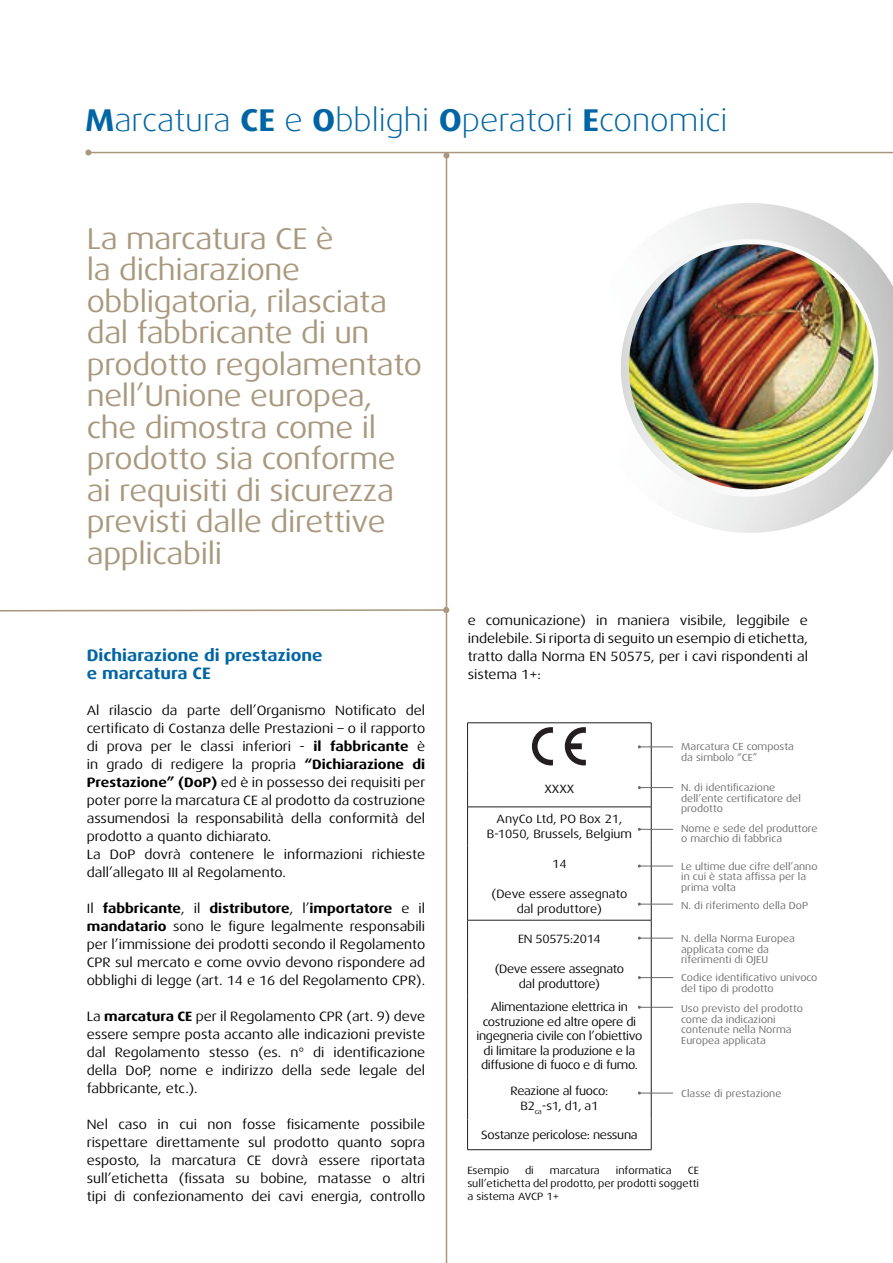
<style>
.page{position:relative;width:893px;height:1263px;background:#fff}
.page>*{position:absolute;margin:0;border:0;box-sizing:border-box;transform-origin:0 0}
.t1{font:300 31.5px "Dax Wide";color:#0065a4}
.t2{font:30px/31.5px "Dax Wide";letter-spacing:-.01em;color:#a8987d}
.t3{font:700 16.5px/18px "Dax Wide";color:#0065a4}
.t4{font:13.5px/18px "Dax Wide";color:#000;text-align:justify}
.t5{font:12px/14.5px "Dax Wide";letter-spacing:-.025em;color:#000;text-align:center}
.t6{font:12px/14.5px "Dax Wide";color:#000;text-align:center}
.t7{font:10.5px/12.8px "Dax Wide";color:#000;text-align:justify}
.t8{font:10.2px/10.5px "Dax Wide";color:#69696c}
.s1{font-weight:700}
</style>
<div class="page">
<hr style="left:446px;top:156px;width:1px;height:1107px;background:#a8987d">
<svg style="left:443px;top:153px;width:6px;height:6px"></svg>
<img style="left:621px;top:203px;width:272px;height:330px">
<svg style="left:0;top:607px;width:449px;height:6px"></svg>
<hr style="left:467px;top:722px;width:184px;height:1px;background:#231f20">
<hr style="left:467px;top:723px;width:1px;height:47px;background:#231f20">
<hr style="left:651px;top:723px;width:1px;height:47px;background:#231f20">
<hr style="left:467px;top:770px;width:1px;height:37px;background:#231f20">
<hr style="left:651px;top:770px;width:1px;height:37px;background:#231f20">
<hr style="left:467px;top:807px;width:184px;height:1px;background:#231f20">
<hr style="left:467px;top:807px;width:1px;height:38px;background:#231f20">
<hr style="left:651px;top:807px;width:1px;height:38px;background:#231f20">
<hr style="left:467px;top:845px;width:1px;height:37px;background:#231f20">
<hr style="left:651px;top:845px;width:1px;height:37px;background:#231f20">
<hr style="left:467px;top:882px;width:1px;height:38px;background:#231f20">
<hr style="left:651px;top:882px;width:1px;height:38px;background:#231f20">
<hr style="left:467px;top:920px;width:184px;height:1px;background:#231f20">
<hr style="left:467px;top:920px;width:1px;height:37px;background:#231f20">
<hr style="left:651px;top:920px;width:1px;height:37px;background:#231f20">
<hr style="left:467px;top:957px;width:1px;height:38px;background:#231f20">
<hr style="left:651px;top:957px;width:1px;height:38px;background:#231f20">
<hr style="left:467px;top:995px;width:1px;height:81px;background:#231f20">
<hr style="left:651px;top:995px;width:1px;height:81px;background:#231f20">
<hr style="left:467px;top:1076px;width:1px;height:43px;background:#231f20">
<hr style="left:651px;top:1076px;width:1px;height:43px;background:#231f20">
<hr style="left:467px;top:1119px;width:1px;height:30px;background:#231f20">
<hr style="left:651px;top:1119px;width:1px;height:30px;background:#231f20">
<hr style="left:467px;top:1149px;width:184px;height:1px;background:#231f20">
<svg style="left:532px;top:727px;width:21px;height:38px"></svg>
<svg style="left:565px;top:727px;width:21px;height:38px"></svg>
<hr style="left:639px;top:746px;width:34px;height:1px;background:#69696c">
<hr style="left:639px;top:787px;width:34px;height:1px;background:#69696c">
<hr style="left:639px;top:829px;width:34px;height:1px;background:#69696c">
<hr style="left:639px;top:866px;width:34px;height:1px;background:#69696c">
<hr style="left:639px;top:904px;width:34px;height:1px;background:#69696c">
<hr style="left:639px;top:938px;width:34px;height:1px;background:#69696c">
<hr style="left:639px;top:977px;width:34px;height:1px;background:#69696c">
<hr style="left:639px;top:1007px;width:34px;height:1px;background:#69696c">
<hr style="left:639px;top:1093px;width:34px;height:1px;background:#69696c">
<hr style="left:88px;top:152px;width:805px;height:1px;background:#a8987d">
<svg style="left:85px;top:150px;width:6px;height:6px"></svg>
<h1 class="t1" style="left:85px;top:103px;width:644px"><span class="s1">M</span>arcatura <span class="s1">CE</span> e <span class="s1">O</span>bblighi <span class="s1">O</span>peratori <span class="s1">E</span>conomici</h1>
<p class="t2" style="left:87px;top:223px;width:337px">La marcatura CE è<br>la dichiarazione obbligatoria, rilasciata dal fabbricante di un prodotto regolamentato nell’Unione europea, che dimostra come il prodotto sia conforme ai requisiti di sicurezza previsti dalle direttive applicabili</p>
<p class="t3" style="left:87px;top:646px;width:237px">Dichiarazione di prestazione e marcatura CE</p>
<p class="t4" style="left:87px;top:702px;width:340px;text-align:left">Al rilascio da parte dell’Organismo Notificato del certificato di Costanza delle Prestazioni – o il rapporto di prova per le classi inferiori - <span class="s1">il fabbricante</span> è in grado di redigere la propria <span class="s1">“Dichiarazione di Prestazione” (DoP)</span> ed è in possesso dei requisiti per poter porre la marcatura CE al prodotto da costruzione assumendosi la responsabilità della conformità del prodotto a quanto dichiarato.<br>La DoP dovrà contenere le informazioni richieste dall’allegato III al Regolamento.</p>
<p class="t4" style="left:87px;top:899px;width:340px">Il <span class="s1">fabbricante</span>, il <span class="s1">distributore</span>, l’<span class="s1">importatore</span> e il <span class="s1">mandatario</span> sono le figure legalmente responsabili per l’immissione dei prodotti secondo il Regolamento CPR sul mercato e come ovvio devono rispondere ad obblighi di legge (art. 14 e 16 del Regolamento CPR).</p>
<p class="t4" style="left:87px;top:1007px;width:340px">La <span class="s1">marcatura CE</span> per il Regolamento CPR (art. 9) deve essere sempre posta accanto alle indicazioni previste dal Regolamento stesso (es. n° di identificazione della DoP, nome e indirizzo della sede legale del fabbricante, etc.).</p>
<p class="t4" style="left:87px;top:1115px;width:340px">Nel caso in cui non fosse fisicamente possibile rispettare direttamente sul prodotto quanto sopra esposto, la marcatura CE dovrà essere riportata sull’etichetta (fissata su bobine, matasse o altri tipi di confezionamento dei cavi energia, controllo</p>
<p class="t4" style="left:468px;top:612px;width:342px">e comunicazione) in maniera visibile, leggibile e indelebile. Si riporta di seguito un esempio di etichetta, tratto dalla Norma EN 50575, per i cavi rispondenti al sistema 1+:</p>
<p class="t5" style="left:544px;top:782px;width:31px">XXXX</p>
<p class="t6" style="left:487px;top:812px;width:147px">AnyCo Ltd, PO Box 21,<br>B-1050, Brussels, Belgium</p>
<p class="t5" style="left:552px;top:857px;width:16px">14</p>
<p class="t6" style="left:492px;top:887px;width:137px">(Deve essere assegnato dal produttore)</p>
<p class="t5" style="left:518px;top:932px;width:84px">EN 50575:2014</p>
<p class="t5" style="left:495px;top:962px;width:131px">(Deve essere assegnato dal produttore)</p>
<p class="t5" style="left:476px;top:1000px;width:167px">Alimentazione elettrica in costruzione ed altre opere di ingegneria civile con l’obiettivo di limitare la produzione e la diffusione di fuoco e di fumo.</p>
<p class="t5" style="left:511px;top:1084px;width:99px">Reazione al fuoco:<br>B2<sub>ca</sub>-s1, d1, a1</p>
<p class="t5" style="left:481px;top:1128px;width:158px">Sostanze pericolose: nessuna</p>
<p class="t8" style="left:681px;top:741px;width:114px">Marcatura CE composta da simbolo “CE”</p>
<p class="t8" style="left:681px;top:782px;width:121px">N. di identificazione dell’ente certificatore del prodotto</p>
<p class="t8" style="left:681px;top:823px;width:138px">Nome e sede del produttore o marchio di fabbrica</p>
<p class="t8" style="left:681px;top:861px;width:138px">Le ultime due cifre dell’anno in cui è stata affissa per la prima volta</p>
<p class="t8" style="left:681px;top:900px;width:128px">N. di riferimento della DoP</p>
<p class="t8" style="left:681px;top:934px;width:115px">N. della Norma Europea applicata come da riferimenti di OJEU</p>
<p class="t8" style="left:681px;top:972px;width:138px">Codice identificativo univoco del tipo di prodotto</p>
<p class="t8" style="left:681px;top:1003px;width:123px">Uso previsto del prodotto come da indicazioni contenute nella Norma<br>Europea applicata</p>
<p class="t8" style="left:681px;top:1088px;width:102px">Classe di prestazione</p>
<p class="t7" style="left:467px;top:1164px;width:43px">Esempio</p>
<p class="t7" style="left:525px;top:1164px;width:10px">di</p>
<p class="t7" style="left:550px;top:1164px;width:52px">marcatura</p>
<p class="t7" style="left:616px;top:1164px;width:57px">informatica</p>
<p class="t7" style="left:467px;top:1164px;width:233px;text-indent:220px">CE sull’etichetta del prodotto, per prodotti soggetti a sistema AVCP 1+</p>
</div>
